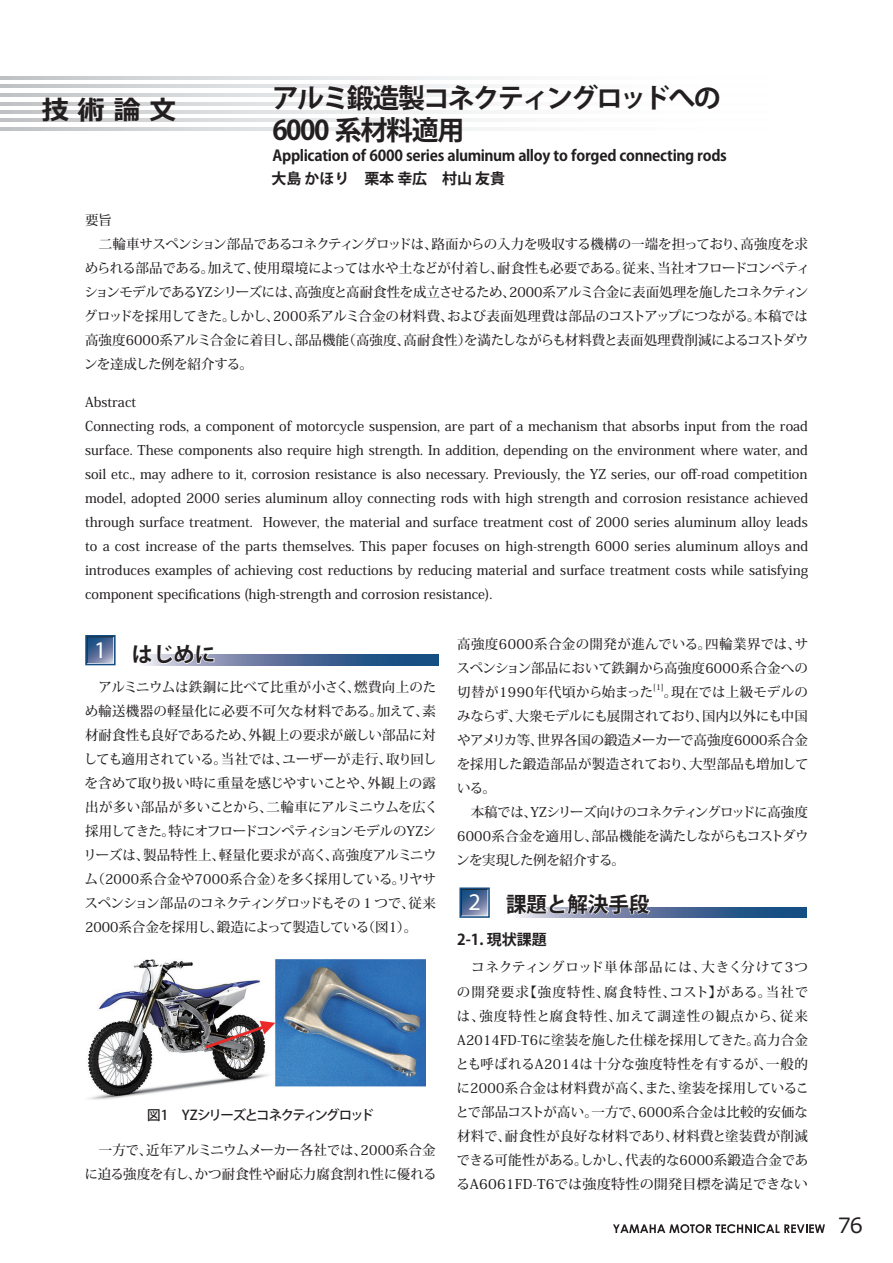
<style>
.page{position:relative;width:893px;height:1263px;background:#fff}
.page>*{position:absolute;margin:0;border:0;box-sizing:border-box;transform-origin:0 0}
.t1{font:700 27px "Koz Go Pro";letter-spacing:-.065em;color:#231f20}
.t2{font:700 27px "Meiryo";color:#231f20}
.t3{font:700 24px "Times";color:#fff}
.本文_プロポーショナルメトリクス{font:700 21px "Koz Go Pro";letter-spacing:-.005em;color:#231f20}
.t4{font:21px "Meiryo";color:#231f20}
.本文_プロポーショナルメトリクス_段落解{font:700 15px "Koz Go Pro";letter-spacing:-.02em;color:#231f20}
.本文_プロポーショナルメトリクス_段落解-2{font:500 13.5px/24px "Koz Min Pr 6 N";letter-spacing:-.005em;color:#231f20;text-align:justify}
.本文_プロポーショナルメトリクス_段落解-3{font:500 13.5px/24px "Koz Min Pr 6 N";letter-spacing:-.03em;color:#231f20}
.本文_プロポーショナルメトリクス-2{font:500 13.5px "Koz Go Pro";letter-spacing:-.12em;color:#231f20}
.本文_プロポーショナルメトリクス_段落解-4{font:500 7.8px "Koz Min Pr 6 N";color:#231f20}
</style>
<div class="page">
<svg style="left:88px;top:638px;width:25px;height:24px"></svg>
<div style="left:85px;top:635px;width:31px;height:30px;border:2px solid #144e82"></div>
<svg style="left:215px;top:655px;width:223px;height:10px;background:#436593"></svg>
<svg style="left:143px;top:654px;width:72px;height:12px"></svg>
<svg style="left:462px;top:890px;width:25px;height:25px"></svg>
<div style="left:459px;top:887px;width:31px;height:31px;border:2px solid #144e82"></div>
<svg style="left:517px;top:907px;width:290px;height:10px;background:#38608f"></svg>
<svg style="left:517px;top:907px;width:135px;height:9px"></svg>
<img style="left:88px;top:959px;width:337px;height:141px">
<svg style="left:613px;top:1224px;width:212px;height:9px"></svg>
<h1 class="t2" style="left:42px;top:91px;width:136px">技 術 論 文</h1>
<p class="t1" style="left:272px;top:81px;width:450px">アルミ鍛造製コネクティングロッドへの</p>
<p class="t1" style="left:272px;top:113px;width:194px">6000 系材料適用</p>
<p class="本文_プロポーショナルメトリクス_段落解" style="left:272px;top:146px;width:456px">Application of 6000 series aluminum alloy to forged connecting rods</p>
<p class="本文_プロポーショナルメトリクス_段落解" style="left:272px;top:169px;width:235px">大島 かほり　栗本 幸広　村山 友貴</p>
<p class="本文_プロポーショナルメトリクス_段落解-2" style="left:85px;top:208px;width:28px">要旨</p>
<p class="本文_プロポーショナルメトリクス_段落解-3" style="left:84px;top:232px;width:728px">　二輪車サスペンション部品であるコネクティングロッドは、路面からの入力を吸収する機構の一端を担っており、高強度を求められる部品である。加えて、使用環境によっては水や土などが付着し、耐食性も必要である。従来、当社オフロードコンペティションモデルであるYZシリーズには、高強度と高耐食性を成立させるため、2000系アルミ合金に表面処理を施したコネクティングロッドを採用してきた。しかし、2000系アルミ合金の材料費、および表面処理費は部品のコストアップにつながる。本稿では高強度6000系アルミ合金に着目し、部品機能（高強度、高耐食性）を満たしながらも材料費と表面処理費削減によるコストダウンを達成した例を紹介する。</p>
<p class="本文_プロポーショナルメトリクス_段落解-2" style="left:85px;top:391px;width:53px">Abstract</p>
<p class="本文_プロポーショナルメトリクス_段落解-2" style="left:85px;top:415px;width:725px">Connecting rods, a component of motorcycle suspension, are part of a mechanism that absorbs input from the road surface. These components also require high strength. In addition, depending on the environment where water, and soil etc., may adhere to it, corrosion resistance is also necessary. Previously, the YZ series, our off-road competition model, adopted 2000 series aluminum alloy connecting rods with high strength and corrosion resistance achieved through surface treatment. However, the material and surface treatment cost of 2000 series aluminum alloy leads to a cost increase of the parts themselves. This paper focuses on high-strength 6000 series aluminum alloys and introduces examples of achieving cost reductions by reducing material and surface treatment costs while satisfying component specifications (high-strength and corrosion resistance).</p>
<p class="t3" style="left:94px;top:635px;width:14px">1</p>
<p class="本文_プロポーショナルメトリクス" style="left:132px;top:641px;width:85px">はじめに</p>
<p class="本文_プロポーショナルメトリクス_段落解-2" style="left:84px;top:675px;width:356px;text-align:left">　アルミニウムは鉄鋼に比べて比重が小さく、燃費向上のため輸送機器の軽量化に必要不可欠な材料である。加えて、素材耐食性も良好であるため、外観上の要求が厳しい部品に対しても適用されている。当社では、ユーザーが走行、取り回しを含めて取り扱い時に重量を感じやすいことや、外観上の露出が多い部品が多いことから、二輪車にアルミニウムを広く採用してきた。特にオフロードコンペティションモデルのYZシリーズは、製品特性上、軽量化要求が高く、高強度アルミニウム（2000系合金や7000系合金）を多く採用している。リヤサスペンション部品のコネクティングロッドもその１つで、従来2000系合金を採用し、鍛造によって製造している（図1）。</p>
<p class="本文_プロポーショナルメトリクス-2" style="left:147px;top:1107px;width:228px">図1　YZシリーズとコネクティングロッド</p>
<p class="本文_プロポーショナルメトリクス_段落解-2" style="left:85px;top:1138px;width:353px">　一方で、近年アルミニウムメーカー各社では、2000系合金に迫る強度を有し、かつ耐食性や耐応力腐食割れ性に優れる</p>
<p class="本文_プロポーショナルメトリクス_段落解-2" style="left:457px;top:632px;width:353px">高強度6000系合金の開発が進んでいる。四輪業界では、サスペンション部品において鉄鋼から高強度6000系合金への切替が1990年代頃から始まった</p>
<p class="本文_プロポーショナルメトリクス_段落解-4" style="left:653px;top:683px;width:12px">[1]</p>
<p class="本文_プロポーショナルメトリクス_段落解-2" style="left:457px;top:680px;width:353px;text-indent:207px">。現在では上級モデルのみならず、大衆モデルにも展開されており、国内以外にも中国やアメリカ等、世界各国の鍛造メーカーで高強度6000系合金を採用した鍛造部品が製造されており、大型部品も増加している。</p>
<p class="本文_プロポーショナルメトリクス_段落解-2" style="left:456px;top:800px;width:354px">　本稿では、YZシリーズ向けのコネクティングロッドに高強度6000系合金を適用し、部品機能を満たしながらもコストダウンを実現した例を紹介する。</p>
<p class="t3" style="left:468px;top:887px;width:14px">2</p>
<p class="本文_プロポーショナルメトリクス" style="left:506px;top:890px;width:145px">課題と解決手段</p>
<p class="本文_プロポーショナルメトリクス_段落解" style="left:457px;top:930px;width:91px">2-1. 現状課題</p>
<p class="本文_プロポーショナルメトリクス_段落解-2" style="left:456px;top:956px;width:355px">　コネクティングロッド単体部品には、大きく分けて3つの開発要求【強度特性、腐食特性、コスト】がある。当社では、強度特性と腐食特性、加えて調達性の観点から、従来A2014FD-T6に塗装を施した仕様を採用してきた。高力合金とも呼ばれるA2014は十分な強度特性を有するが、一般的に2000系合金は材料費が高く、また、塗装を採用していることで部品コストが高い。一方で、6000系合金は比較的安価な材料で、耐食性が良好な材料であり、材料費と塗装費が削減できる可能性がある。しかし、代表的な6000系鍛造合金であるA6061FD-T6では強度特性の開発目標を満足できない</p>
<h3 class="t4" style="left:838px;top:1210px;width:27px">76</h3>
</div>
